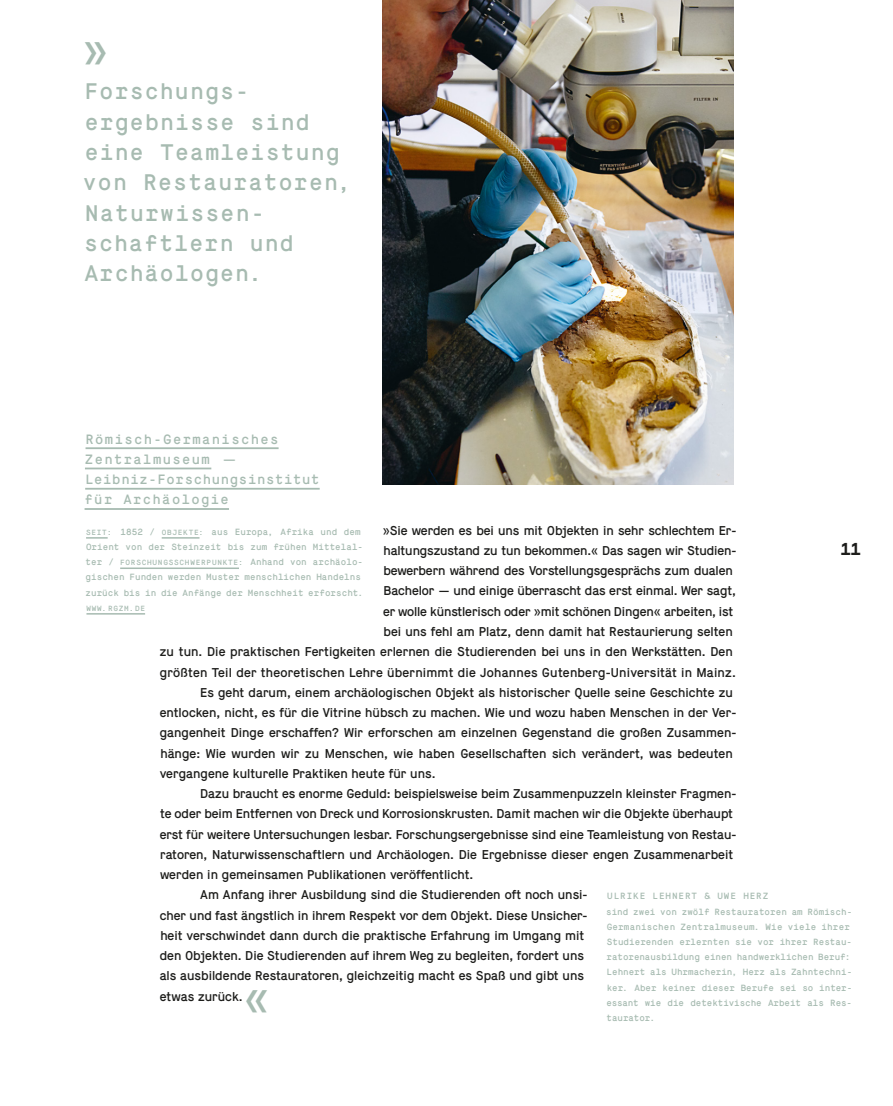
<style>
.page{position:relative;width:893px;height:1106px;background:#fff}
.page>*{position:absolute;margin:0;border:0;box-sizing:border-box;transform-origin:0 0}
.t1{font:45px "Maison Mono";color:#a7bbb1}
.t2{font:22.5px/30.3px "Maison Mono";letter-spacing:.05em;color:#a7bbb1}
.t3{font:700 17.25px "Maison";color:#1d1d1b}
.t4{font:13.5px/20.2px "Maison Mono";letter-spacing:.1em;color:#a7bbb1}
.t5{font:12.75px "Maison";color:#1d1d1b}
.t6{font:9px/15.1px "Maison Mono";color:#a7bbb1}
.t7{font:7.5px "Maison Mono";letter-spacing:.1em;color:#a7bbb1}
.s1{font-size:7.5px}
.s2{font-size:9px}
</style>
<div class="page">
<hr style="left:86px;top:447px;width:193px;height:2px;background:#a7bbb1">
<hr style="left:85px;top:467px;width:126px;height:2px;background:#a7bbb1">
<hr style="left:85px;top:488px;width:235px;height:1px;background:#a7bbb1">
<hr style="left:85px;top:508px;width:144px;height:2px;background:#a7bbb1">
<svg style="left:86px;top:537px;width:22px;height:1px"></svg>
<hr style="left:162px;top:537px;width:37px;height:1px;background:#a7bbb1">
<hr style="left:120px;top:567px;width:119px;height:2px;background:#a7bbb1">
<hr style="left:86px;top:613px;width:59px;height:1px;background:#a7bbb1">
<img style="left:383px;top:0;width:350px;height:484px">
<h1 class="t1" style="left:81px;top:24px;width:29px">»</h1>
<h2 class="t2" style="left:83px;top:77px;width:272px">Forschungs&shy;ergebnisse sind eine Teamleistung von Restauratoren,<br>Naturwissen&shy;schaftlern und<br>Archäologen.</h2>
<p class="t4" style="left:85px;top:429px;width:237px">Römisch-Germanisches<br>Zentralmuseum —<br>Leibniz-Forschungsinstitut für Archäologie</p>
<p class="t6" style="left:86px;top:524px;width:279px"><span class="s1">SEIT:</span> 1852 / <span class="s1">OBJEKTE:</span> aus Europa, Afrika und dem<br>Orient von der Steinzeit bis zum frühen Mittelal-</p>
<p class="t7" style="left:86px;top:558px;width:279px"><span class="s2">ter /</span> FORSCHUNGSSCHWERPUNKTE: <span class="s2">Anhand von archäolo-</span></p>
<p class="t6" style="left:86px;top:570px;width:280px">gischen Funden werden Muster menschlichen Handelns zurück bis in die Anfänge der Menschheit erforscht.</p>
<p class="t7" style="left:86px;top:604px;width:60px">WWW.RGZM.DE</p>
<p class="t5" style="left:383px;top:522px;width:355px">»Sie werden es bei uns mit Objekten in sehr schlechtem Er-</p>
<p class="t5" style="left:384px;top:543px;width:354px">haltungszustand zu tun bekommen.« Das sagen wir Studien-</p>
<p class="t5" style="left:384px;top:563px;width:351px">bewerbern während des Vorstellungsgesprächs zum dualen</p>
<p class="t5" style="left:383px;top:583px;width:354px">Bachelor — und einige überrascht das erst einmal. Wer sagt,</p>
<p class="t5" style="left:383px;top:603px;width:352px">er wolle künstlerisch oder »mit schönen Dingen« arbeiten, ist</p>
<p class="t5" style="left:384px;top:624px;width:351px">bei uns fehl am Platz, denn damit hat Restaurierung selten</p>
<p class="t5" style="left:160px;top:644px;width:574px">zu tun. Die praktischen Fertigkeiten erlernen die Studierenden bei uns in den Werkstätten. Den</p>
<p class="t5" style="left:160px;top:664px;width:578px">größten Teil der theoretischen Lehre übernimmt die Johannes Gutenberg-Universität in Mainz.</p>
<p class="t5" style="left:200px;top:684px;width:534px">Es geht darum, einem archäologischen Objekt als historischer Quelle seine Geschichte zu</p>
<p class="t5" style="left:160px;top:705px;width:578px">entlocken, nicht, es für die Vitrine hübsch zu machen. Wie und wozu haben Menschen in der Ver-</p>
<p class="t5" style="left:160px;top:725px;width:578px">gangenheit Dinge erschaffen? Wir erforschen am einzelnen Gegenstand die großen Zusammen-</p>
<p class="t5" style="left:160px;top:745px;width:574px">hänge: Wie wurden wir zu Menschen, wie haben Gesellschaften sich verändert, was bedeuten</p>
<p class="t5" style="left:160px;top:765px;width:277px">vergangene kulturelle Praktiken heute für uns.</p>
<p class="t5" style="left:200px;top:786px;width:538px">Dazu braucht es enorme Geduld: beispielsweise beim Zusammenpuzzeln kleinster Fragmen-</p>
<p class="t5" style="left:160px;top:806px;width:574px">te oder beim Entfernen von Dreck und Korrosionskrusten. Damit machen wir die Objekte überhaupt</p>
<p class="t5" style="left:160px;top:826px;width:578px">erst für weitere Untersuchungen lesbar. Forschungsergebnisse sind eine Teamleistung von Restau-</p>
<p class="t5" style="left:160px;top:846px;width:574px">ratoren, Naturwissenschaftlern und Archäologen. Die Ergebnisse dieser engen Zusammenarbeit</p>
<p class="t5" style="left:160px;top:867px;width:315px">werden in gemeinsamen Publikationen veröffentlicht.</p>
<p class="t5" style="left:200px;top:887px;width:389px">Am Anfang ihrer Ausbildung sind die Studierenden oft noch unsi-</p>
<p class="t5" style="left:160px;top:907px;width:429px">cher und fast ängstlich in ihrem Respekt vor dem Objekt. Diese Unsicher-</p>
<p class="t5" style="left:160px;top:927px;width:425px">heit verschwindet dann durch die praktische Erfahrung im Umgang mit</p>
<p class="t5" style="left:160px;top:948px;width:426px">den Objekten. Die Studierenden auf ihrem Weg zu begleiten, fordert uns</p>
<p class="t5" style="left:160px;top:968px;width:426px">als ausbildende Restauratoren, gleichzeitig macht es Spaß und gibt uns</p>
<p class="t5" style="left:160px;top:988px;width:85px">etwas zurück.</p>
<h1 class="t1" style="left:243px;top:972px;width:29px">«</h1>
<h3 class="t3" style="left:841px;top:538px;width:21px">11</h3>
<p class="t6" style="left:606px;top:888px;width:248px">ULRIKE LEHNERT &amp; UWE HERZ<br>sind zwei von zwölf Restauratoren am Römisch-Germanischen Zentralmuseum. Wie viele ihrer Studierenden erlernten sie vor ihrer Restau&shy;ratorenausbildung einen handwerklichen Beruf:<br>Lehnert als Uhrmacherin, Herz als Zahntechni&shy;ker. Aber keiner dieser Berufe sei so inter&shy;essant wie die detektivische Arbeit als Res&shy;taurator.</p>
</div>
